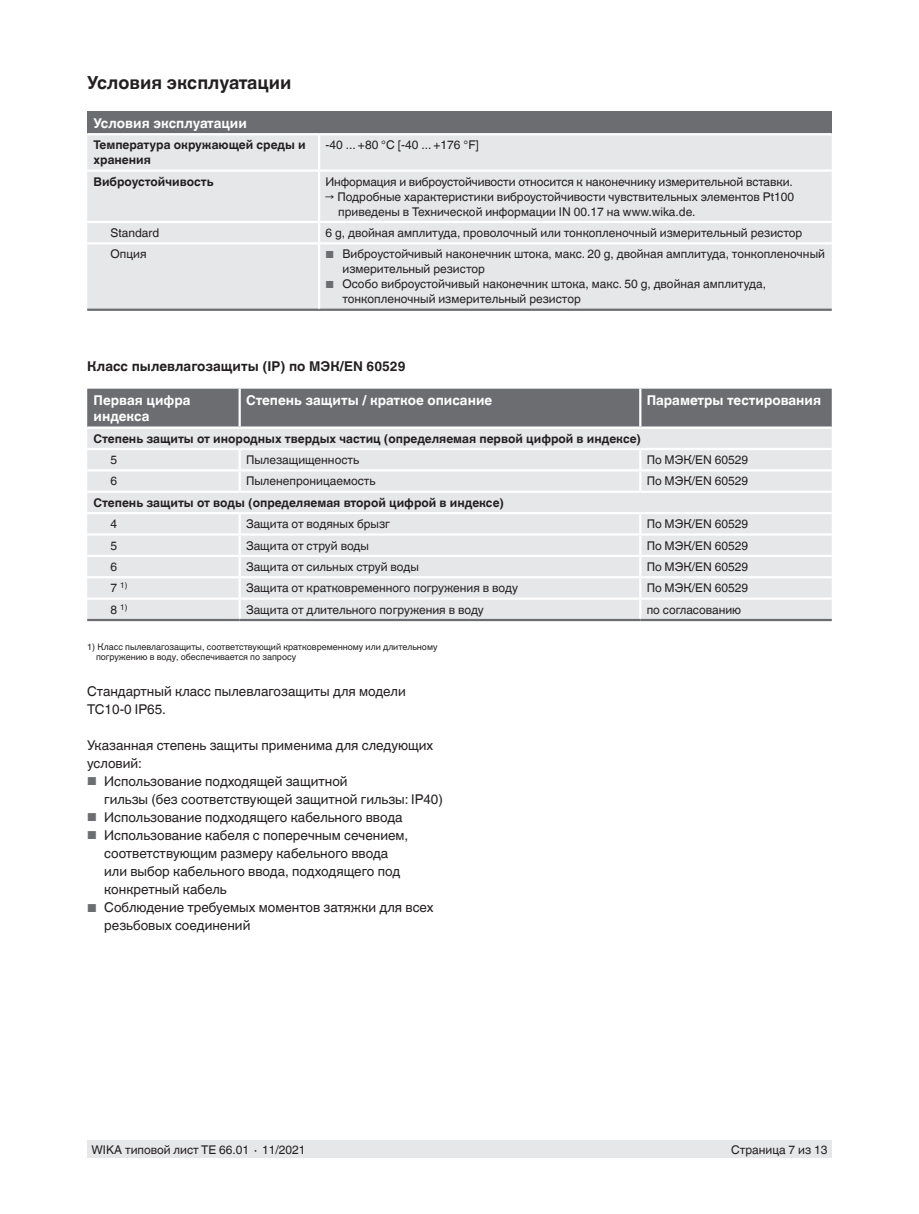
<style>
.page{position:relative;width:919px;height:1214px;background:#fff}
.page>*{position:absolute;margin:0;border:0;box-sizing:border-box;transform-origin:0 0}
.t1{font:700 18px "Helvetica World";color:#231f20}
.t2{font:13.5px/18px "Helvetica World";color:#231f20}
.t3{font:700 13.5px/16.5px "Helvetica World";color:#fff}
.t4{font:700 13.5px "Helvetica World";color:#231f20}
.t5{font:12px/15px "Helvetica World";color:#231f20}
.t6{font:700 12px/15px "Helvetica World";color:#231f20}
.t7{font:9px/10.5px "Helvetica World";color:#231f20}
.t8{font:8.1px "Helvetica World";color:#231f20}
.s1{font-size:10.2px;color:#6c6d70}
.s2{font-size:12px}
.s3{font-size:11.55px;color:#6c6d70}
</style>
<div class="page">
<div style="left:87px;top:1140px;width:744px;height:17px;background:#e6e7e9"></div>
<div style="left:87px;top:112px;width:744px;height:22px;background:#6c6d70"></div>
<div style="left:87px;top:135px;width:744px;height:174px;background:#e6e7e9"></div>
<hr style="left:87px;top:133px;width:232px;height:2px;background:#fff">
<hr style="left:319px;top:133px;width:512px;height:2px;background:#fff">
<hr style="left:87px;top:169px;width:232px;height:3px;background:#fff">
<hr style="left:87px;top:221px;width:232px;height:2px;background:#fff">
<hr style="left:87px;top:242px;width:232px;height:2px;background:#fff">
<hr style="left:318px;top:135px;width:2px;height:34px;background:#fff">
<hr style="left:319px;top:169px;width:512px;height:3px;background:#fff">
<hr style="left:319px;top:221px;width:512px;height:2px;background:#fff">
<hr style="left:319px;top:242px;width:512px;height:2px;background:#fff">
<hr style="left:318px;top:172px;width:2px;height:49px;background:#fff">
<hr style="left:87px;top:309px;width:232px;height:2px;background:#6c6d70">
<hr style="left:319px;top:309px;width:512px;height:2px;background:#6c6d70">
<svg style="left:318px;top:223px;width:2px;height:19px"></svg>
<hr style="left:318px;top:244px;width:2px;height:65px;background:#fff">
<div style="left:87px;top:389px;width:744px;height:37px;background:#6c6d70"></div>
<div style="left:87px;top:429px;width:744px;height:190px;background:#e6e7e9"></div>
<hr style="left:238px;top:389px;width:3px;height:37px;background:#fff">
<hr style="left:639px;top:389px;width:2px;height:37px;background:#fff">
<hr style="left:87px;top:448px;width:153px;height:2px;background:#fff">
<hr style="left:240px;top:448px;width:400px;height:2px;background:#fff">
<hr style="left:238px;top:450px;width:3px;height:19px;background:#fff">
<hr style="left:640px;top:448px;width:191px;height:2px;background:#fff">
<hr style="left:87px;top:469px;width:153px;height:2px;background:#fff">
<hr style="left:240px;top:469px;width:400px;height:2px;background:#fff">
<hr style="left:238px;top:471px;width:3px;height:19px;background:#fff">
<hr style="left:640px;top:469px;width:191px;height:2px;background:#fff">
<svg style="left:639px;top:450px;width:2px;height:40px"></svg>
<hr style="left:87px;top:490px;width:153px;height:3px;background:#fff">
<hr style="left:240px;top:490px;width:400px;height:3px;background:#fff">
<hr style="left:640px;top:490px;width:191px;height:3px;background:#fff">
<hr style="left:87px;top:512px;width:153px;height:2px;background:#fff">
<hr style="left:240px;top:512px;width:400px;height:2px;background:#fff">
<hr style="left:238px;top:514px;width:3px;height:19px;background:#fff">
<hr style="left:640px;top:512px;width:191px;height:2px;background:#fff">
<svg style="left:639px;top:514px;width:2px;height:19px"></svg>
<hr style="left:87px;top:533px;width:153px;height:2px;background:#fff">
<hr style="left:240px;top:533px;width:400px;height:2px;background:#fff">
<hr style="left:238px;top:535px;width:3px;height:20px;background:#fff">
<hr style="left:640px;top:533px;width:191px;height:2px;background:#fff">
<hr style="left:639px;top:535px;width:2px;height:20px;background:#fff">
<hr style="left:87px;top:555px;width:153px;height:2px;background:#fff">
<hr style="left:240px;top:555px;width:400px;height:2px;background:#fff">
<hr style="left:238px;top:557px;width:3px;height:19px;background:#fff">
<hr style="left:640px;top:555px;width:191px;height:2px;background:#fff">
<hr style="left:87px;top:576px;width:153px;height:2px;background:#fff">
<hr style="left:240px;top:576px;width:400px;height:2px;background:#fff">
<hr style="left:238px;top:578px;width:3px;height:19px;background:#fff">
<hr style="left:640px;top:576px;width:191px;height:2px;background:#fff">
<hr style="left:87px;top:597px;width:153px;height:3px;background:#fff">
<hr style="left:240px;top:597px;width:400px;height:3px;background:#fff">
<hr style="left:238px;top:600px;width:3px;height:19px;background:#fff">
<hr style="left:640px;top:597px;width:191px;height:3px;background:#fff">
<svg style="left:639px;top:557px;width:2px;height:62px"></svg>
<hr style="left:87px;top:619px;width:153px;height:2px;background:#6c6d70">
<hr style="left:240px;top:619px;width:400px;height:2px;background:#6c6d70">
<hr style="left:640px;top:619px;width:191px;height:2px;background:#6c6d70">
<h1 class="t1" style="left:87px;top:73px;width:206px">Условия эксплуатации</h1>
<p class="t3" style="left:94px;top:115px;width:155px">Условия эксплуатации</p>
<p class="t6" style="left:94px;top:138px;width:213px">Температура окружающей среды и хранения</p>
<p class="t5" style="left:325px;top:138px;width:155px">-40 ... +80 °C [-40 ... +176 °F]</p>
<p class="t6" style="left:94px;top:174px;width:121px">Виброустойчивость</p>
<p class="t5" style="left:325px;top:174px;width:468px">Информация и виброустойчивости относится к наконечнику измерительной вставки.</p>
<p class="t5" style="left:338px;top:189px;width:457px;text-indent:-13px">→ Подробные характеристики виброустойчивости чувствительных элементов Pt100 приведены в Технической информации IN 00.17 на www.wika.de.</p>
<p class="t5" style="left:111px;top:225px;width:50px">Standard</p>
<p class="t5" style="left:325px;top:225px;width:478px">6 g, двойная амплитуда, проволочный или тонкопленочный измерительный резистор</p>
<p class="t5" style="left:111px;top:247px;width:37px">Опция</p>
<p class="t5" style="left:342px;top:247px;width:484px;text-indent:-17px"><span class="s1">■</span> Виброустойчивый наконечник штока, макс. 20 g, двойная амплитуда, тонкопленочный измерительный резистор</p>
<p class="t5" style="left:342px;top:277px;width:425px;text-indent:-17px"><span class="s1">■</span> Особо виброустойчивый наконечник штока, макс. 50 g, двойная амплитуда, тонкопленочный измерительный резистор</p>
<p class="t4" style="left:87px;top:358px;width:320px">Класс пылевлагозащиты (IP) по МЭК/EN 60529</p>
<p class="t3" style="left:94px;top:392px;width:98px">Первая цифра индекса</p>
<p class="t3" style="left:246px;top:392px;width:248px">Степень защиты / краткое описание</p>
<p class="t3" style="left:646px;top:392px;width:176px">Параметры тестирования</p>
<p class="t6" style="left:94px;top:431px;width:549px">Степень защиты от инородных твердых частиц (определяемая первой цифрой в индексе)</p>
<p class="t5" style="left:111px;top:452px;width:8px">5</p>
<p class="t5" style="left:246px;top:452px;width:115px">Пылезащищенность</p>
<p class="t5" style="left:646px;top:452px;width:103px">По МЭК/EN 60529</p>
<p class="t5" style="left:111px;top:474px;width:8px">6</p>
<p class="t5" style="left:246px;top:474px;width:131px">Пыленепроницаемость</p>
<p class="t5" style="left:646px;top:474px;width:103px">По МЭК/EN 60529</p>
<p class="t6" style="left:94px;top:495px;width:412px">Степень защиты от воды (определяемая второй цифрой в индексе)</p>
<p class="t5" style="left:111px;top:516px;width:8px">4</p>
<p class="t5" style="left:246px;top:516px;width:145px">Защита от водяных брызг</p>
<p class="t5" style="left:646px;top:516px;width:103px">По МЭК/EN 60529</p>
<p class="t5" style="left:111px;top:538px;width:8px">5</p>
<p class="t5" style="left:246px;top:538px;width:124px">Защита от струй воды</p>
<p class="t5" style="left:646px;top:538px;width:103px">По МЭК/EN 60529</p>
<p class="t5" style="left:111px;top:559px;width:8px">6</p>
<p class="t5" style="left:246px;top:559px;width:174px">Защита от сильных струй воды</p>
<p class="t5" style="left:646px;top:559px;width:103px">По МЭК/EN 60529</p>
<p class="t8" style="left:111px;top:581px;width:18px"><span class="s2">7</span> 1)</p>
<p class="t5" style="left:246px;top:580px;width:273px">Защита от кратковременного погружения в воду</p>
<p class="t5" style="left:646px;top:580px;width:103px">По МЭК/EN 60529</p>
<p class="t8" style="left:111px;top:602px;width:18px"><span class="s2">8</span> 1)</p>
<p class="t5" style="left:246px;top:602px;width:239px">Защита от длительного погружения в воду</p>
<p class="t5" style="left:646px;top:602px;width:96px">по согласованию</p>
<p class="t7" style="left:96px;top:641px;width:343px;text-indent:-9px">1) Класс пылевлагозащиты, соответствующий кратковременному или длительному погружению в воду, обеспечивается по запросу</p>
<p class="t2" style="left:87px;top:682px;width:320px">Стандартный класс пылевлагозащиты для модели<br>TC10-0 IP65.</p>
<p class="t2" style="left:87px;top:736px;width:347px">Указанная степень защиты применима для следующих условий:</p>
<p class="t2" style="left:104px;top:772px;width:340px;text-indent:-17px"><span class="s3">■</span> Использование подходящей защитной<br>гильзы (без соответствующей защитной гильзы: IP40)</p>
<p class="t2" style="left:87px;top:808px;width:317px"><span class="s3">■</span> Использование подходящего кабельного ввода</p>
<p class="t2" style="left:104px;top:826px;width:305px;text-indent:-17px"><span class="s3">■</span> Использование кабеля с поперечным сечением, соответствующим размеру кабельного ввода или выбор кабельного ввода, подходящего под конкретный кабель</p>
<p class="t2" style="left:104px;top:898px;width:331px;text-indent:-17px"><span class="s3">■</span> Соблюдение требуемых моментов затяжки для всех резьбовых соединений</p>
<p class="t5" style="left:91px;top:1142px;width:215px">WIKA типовой лист TE 66.01 ∙ 11/2021</p>
<p class="t5" style="left:731px;top:1142px;width:98px">Страница 7 из 13</p>
</div>
